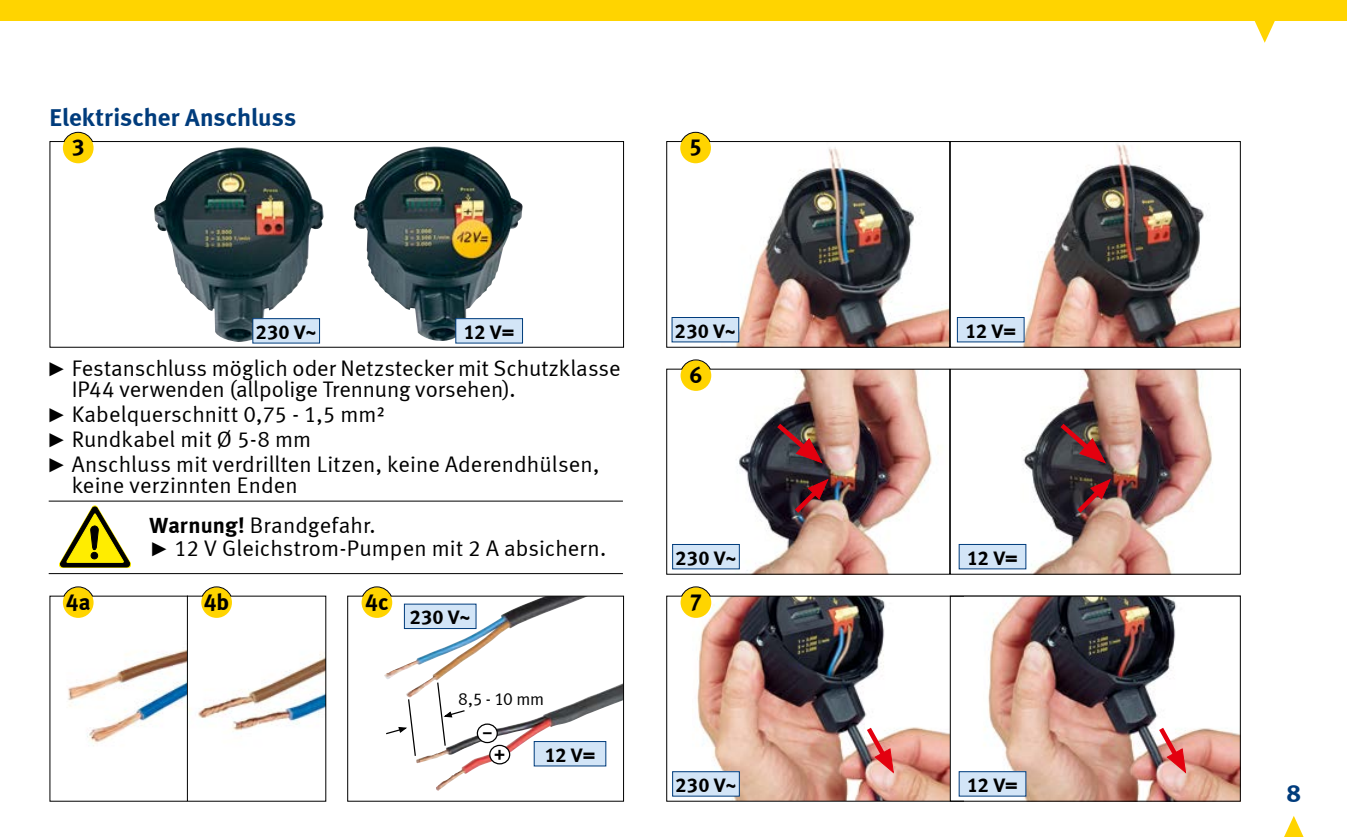
<style>
.page{position:relative;width:1347px;height:837px;background:#fff}
.page>*{position:absolute;margin:0;border:0;box-sizing:border-box;transform-origin:0 0}
.t1{font:700 25px "Meta";letter-spacing:.005em;color:#003c7c}
.t2{font:25px "Meta Bold LF";color:#003c7c}
.t3{font:23px "Meta Bold LF";color:#000}
.t4{font:22.5px/24.8px "Meta Normal LF";letter-spacing:.005em;color:#000}
.t5{font:20px "Meta Bold LF";letter-spacing:.01em;color:#000}
.t6{font:17.5px "Meta Normal LF";color:#000}
.t7{font:700 17.5px "Meta";color:#000}
.s1{font-family:"Arial";font-size:20px}
.s2{font-family:"Meta Bold LF"}
</style>
<div class="page">
<svg style="left:1284px;top:816px;width:19px;height:20px"></svg>
<svg style="left:1254px;top:21px;width:21px;height:22px"></svg>
<div style="left:0;top:0;width:1346px;height:21px;background:#ffd400"></div>
<img style="left:154px;top:146px;width:368px;height:196px">
<div style="left:50px;top:141px;width:574px;height:206px;border:1px solid #000"></div>
<img style="left:384px;top:597px;width:238px;height:193px">
<div style="left:347px;top:595px;width:277px;height:206px;border:1px solid #000"></div>
<div style="left:490px;top:745px;width:19px;height:18px;background:#fff;border-radius:50%"></div>
<div style="left:489px;top:744px;width:21px;height:20px;border:1px solid #000;border-radius:50%"></div>
<div style="left:477px;top:723px;width:20px;height:19px;background:#fff;border-radius:50%"></div>
<div style="left:477px;top:723px;width:21px;height:20px;border:1px solid #000;border-radius:50%"></div>
<div style="left:404px;top:604px;width:72px;height:24px;background:#d3e5f7"></div>
<div style="left:534px;top:741px;width:72px;height:24px;background:#d3e5f7"></div>
<div style="left:534px;top:741px;width:72px;height:25px;border:1px solid #003c7c"></div>
<svg style="left:384px;top:697px;width:33px;height:60px"></svg>
<svg style="left:436px;top:681px;width:30px;height:65px"></svg>
<img style="left:62px;top:597px;width:262px;height:149px">
<div style="left:187px;top:595px;width:139px;height:206px;border:1px solid #000"></div>
<img style="left:983px;top:371px;width:229px;height:201px">
<img style="left:697px;top:371px;width:235px;height:201px">
<div style="left:666px;top:369px;width:284px;height:205px;border:1px solid #000"></div>
<div style="left:63px;top:587px;width:31px;height:30px;background:#ffd400;border-radius:50%"></div>
<svg style="left:63px;top:586px;width:30px;height:11px"></svg>
<div style="left:680px;top:360px;width:31px;height:31px;background:#ffd400;border-radius:50%"></div>
<svg style="left:681px;top:359px;width:30px;height:11px"></svg>
<svg style="left:59px;top:505px;width:72px;height:62px"></svg>
<img style="left:721px;top:147px;width:227px;height:198px">
<div style="left:666px;top:141px;width:284px;height:206px;border:1px solid #000"></div>
<img style="left:1008px;top:144px;width:230px;height:201px">
<div style="left:950px;top:141px;width:290px;height:206px;border:1px solid #000"></div>
<div style="left:680px;top:132px;width:31px;height:31px;background:#ffd400;border-radius:50%"></div>
<svg style="left:680px;top:132px;width:30px;height:10px"></svg>
<svg style="left:772px;top:419px;width:51px;height:45px;background:#653638"></svg>
<svg style="left:1055px;top:419px;width:51px;height:45px;background:#673839"></svg>
<svg style="left:790px;top:478px;width:39px;height:39px;background:#72383b"></svg>
<svg style="left:1072px;top:478px;width:39px;height:39px;background:#773b3c"></svg>
<div style="left:253px;top:318px;width:66px;height:25px;background:#d3e5f7"></div>
<div style="left:252px;top:318px;width:68px;height:25px;border:1px solid #003c7c"></div>
<div style="left:456px;top:318px;width:66px;height:25px;background:#d3e5f7"></div>
<div style="left:455px;top:318px;width:68px;height:25px;border:1px solid #003c7c"></div>
<div style="left:672px;top:317px;width:66px;height:25px;background:#d3e5f7"></div>
<div style="left:671px;top:317px;width:68px;height:25px;border:1px solid #003c7c"></div>
<div style="left:957px;top:317px;width:67px;height:25px;background:#d3e5f7"></div>
<div style="left:957px;top:317px;width:67px;height:25px;border:1px solid #003c7c"></div>
<div style="left:672px;top:544px;width:67px;height:24px;background:#d3e5f7"></div>
<div style="left:672px;top:544px;width:67px;height:25px;border:1px solid #003c7c"></div>
<div style="left:959px;top:544px;width:66px;height:24px;background:#d3e5f7"></div>
<div style="left:958px;top:544px;width:68px;height:25px;border:1px solid #003c7c"></div>
<div style="left:201px;top:587px;width:31px;height:30px;background:#ffd400;border-radius:50%"></div>
<svg style="left:201px;top:586px;width:31px;height:11px"></svg>
<div style="left:361px;top:587px;width:31px;height:30px;background:#ffd400;border-radius:50%"></div>
<svg style="left:362px;top:586px;width:30px;height:11px"></svg>
<img style="left:673px;top:597px;width:277px;height:202px">
<img style="left:964px;top:597px;width:274px;height:202px">
<div style="left:950px;top:595px;width:290px;height:206px;border:1px solid #000"></div>
<div style="left:672px;top:771px;width:67px;height:24px;background:#d3e5f7"></div>
<div style="left:672px;top:771px;width:67px;height:25px;border:1px solid #003c7c"></div>
<div style="left:959px;top:771px;width:66px;height:24px;background:#d3e5f7"></div>
<div style="left:958px;top:771px;width:68px;height:25px;border:1px solid #003c7c"></div>
<div style="left:680px;top:587px;width:31px;height:30px;background:#ffd400;border-radius:50%"></div>
<svg style="left:681px;top:586px;width:30px;height:11px"></svg>
<svg style="left:862px;top:722px;width:32px;height:51px"></svg>
<svg style="left:1154px;top:722px;width:32px;height:51px"></svg>
<div style="left:63px;top:132px;width:31px;height:31px;background:#ffd400;border-radius:50%"></div>
<svg style="left:63px;top:132px;width:30px;height:10px"></svg>
<hr style="left:49px;top:500px;width:574px;height:1px;background:#000">
<hr style="left:49px;top:573px;width:574px;height:1px;background:#000">
<p class="t1" style="left:50px;top:102px;width:248px">Elektrischer Anschluss</p>
<p class="t3" style="left:72px;top:134px;width:14px">3</p>
<p class="t3" style="left:689px;top:134px;width:14px">5</p>
<p class="t5" style="left:256px;top:320px;width:62px">230 V~</p>
<p class="t5" style="left:464px;top:320px;width:52px">12 V=</p>
<p class="t5" style="left:675px;top:318px;width:62px">230 V~</p>
<p class="t5" style="left:965px;top:318px;width:52px">12 V=</p>
<p class="t4" style="left:72px;top:357px;width:550px;line-height:21.2px;text-indent:-25px"><span class="s1">►</span> Festanschluss möglich oder Netzstecker mit Schutzklasse<br>IP44 verwenden (allpolige Trennung vorsehen).</p>
<p class="t4" style="left:47px;top:401px;width:554px"><span class="s1">►</span> Kabelquerschnitt 0,75 - 1,5 mm²<br><span class="s1">►</span> Rundkabel mit Ø 5-8 mm<br><span class="s1">►</span> Anschluss mit verdrillten Litzen, keine Aderendhülsen,</p>
<p class="t4" style="left:72px;top:472px;width:227px">keine verzinnten Enden</p>
<p class="t3" style="left:66px;top:588px;width:26px">4a</p>
<p class="t4" style="left:150px;top:513px;width:458px;line-height:23.5px"><span class="s2">Warnung!</span> Brandgefahr.<br><span class="s1">►</span> 12 V Gleichstrom-Pumpen mit 2 A absichern.</p>
<p class="t3" style="left:204px;top:588px;width:27px">4b</p>
<p class="t3" style="left:365px;top:588px;width:25px">4c</p>
<p class="t5" style="left:410px;top:605px;width:62px">230 V~</p>
<p class="t6" style="left:458px;top:688px;width:88px">8,5 - 10 mm</p>
<p class="t7" style="left:482px;top:721px;width:11px">–</p>
<p class="t7" style="left:494px;top:743px;width:12px">+</p>
<p class="t5" style="left:545px;top:742px;width:52px">12 V=</p>
<p class="t3" style="left:689px;top:361px;width:14px">6</p>
<p class="t5" style="left:675px;top:545px;width:62px">230 V~</p>
<p class="t5" style="left:967px;top:545px;width:52px">12 V=</p>
<p class="t3" style="left:689px;top:588px;width:14px">7</p>
<p class="t5" style="left:675px;top:772px;width:62px">230 V~</p>
<p class="t5" style="left:967px;top:772px;width:52px">12 V=</p>
<p class="t2" style="left:1286px;top:778px;width:15px">8</p>
</div>
